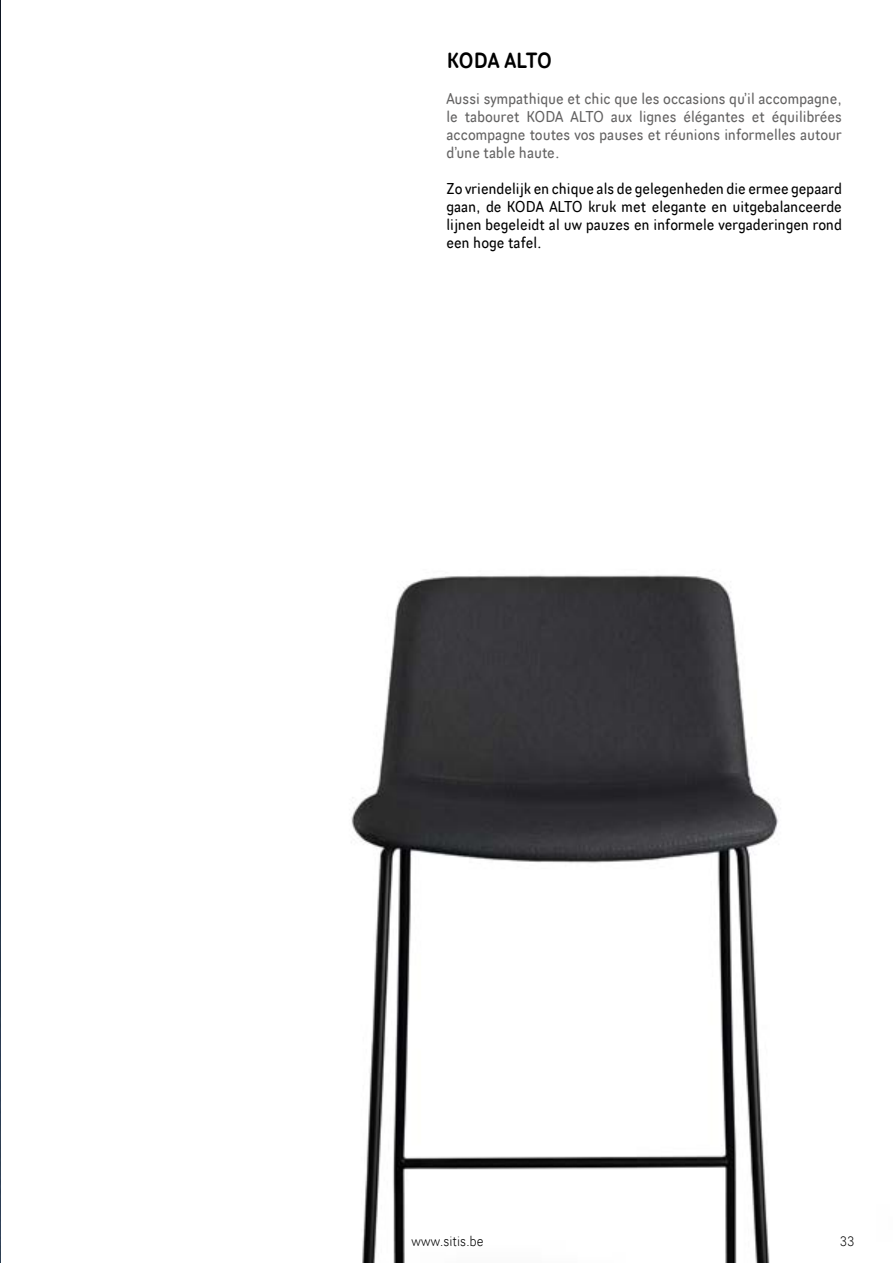
<style>
.page{position:relative;width:893px;height:1263px;background:#fff}
.page>*{position:absolute;margin:0;border:0;box-sizing:border-box;transform-origin:0 0}
.t1{font:21px "Scheme Rg";letter-spacing:-.015em;color:#000}
.t2{font:15px/18px "Scheme Bk";color:#646363;text-align:justify}
.t3{font:15px/18px "Scheme Bk";color:#000;text-align:justify}
.t4{font:13.5px "Scheme Lt";color:#000}
</style>
<div class="page">
<img style="left:0;top:0;width:1px;height:1263px">
<img style="left:351px;top:575px;width:428px;height:688px">
<h1 class="t1" style="left:446px;top:48px;width:107px">KODA ALTO</h1>
<p class="t2" style="left:446px;top:90px;width:397px">Aussi sympathique et chic que les occasions qu’il accompagne, le tabouret KODA ALTO aux lignes élégantes et équilibrées accompagne toutes vos pauses et réunions informelles autour d’une table haute.</p>
<p class="t3" style="left:446px;top:180px;width:397px">Zo vriendelijk en chique als de gelegenheden die ermee gepaard gaan, de KODA ALTO kruk met elegante en uitgebalanceerde lijnen begeleidt al uw pauzes en informele vergaderingen rond een hoge tafel.</p>
<p class="t4" style="left:411px;top:1233px;width:74px">www.sitis.be</p>
<p class="t4" style="left:840px;top:1233px;width:16px">33</p>
</div>
